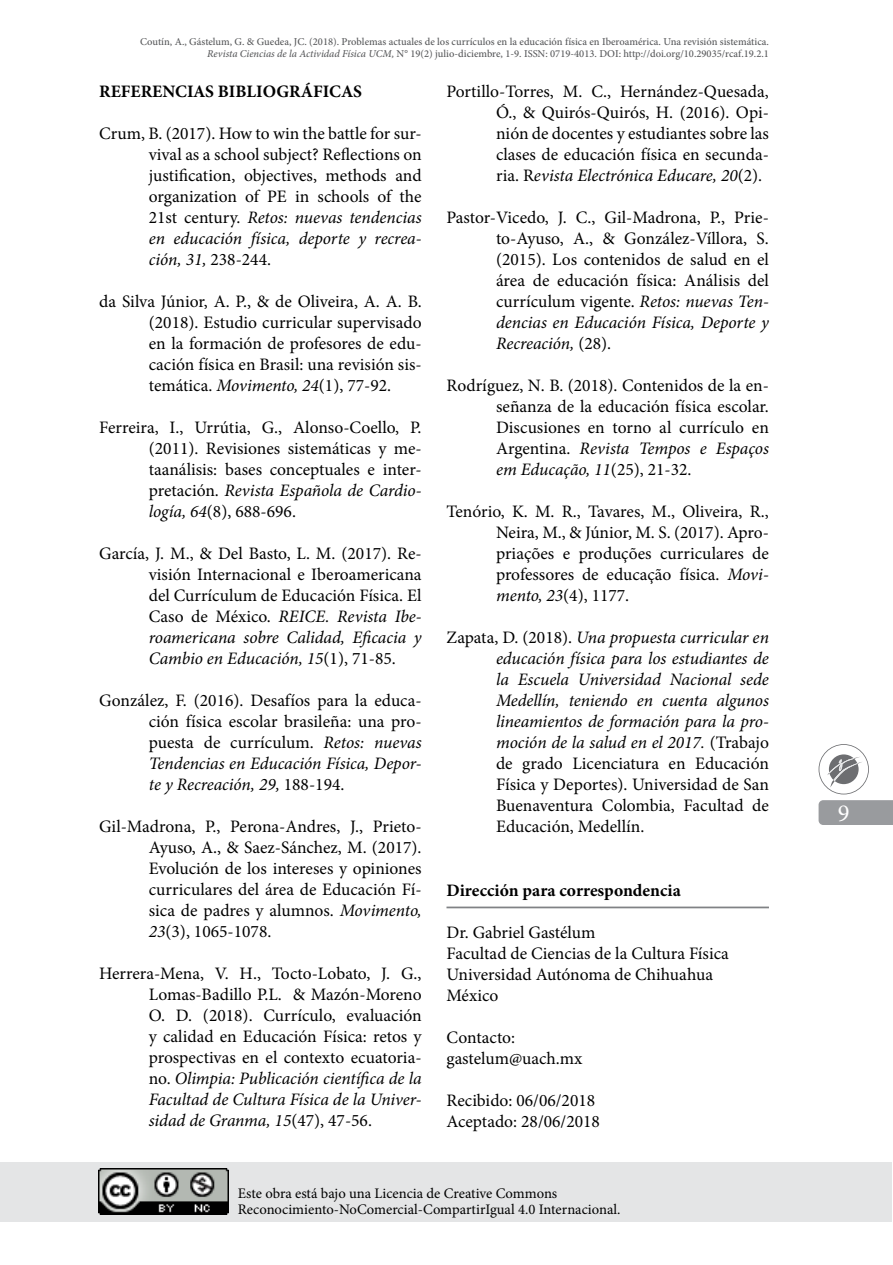
<style>
.page{position:relative;width:893px;height:1265px;background:#fff}
.page>*{position:absolute;margin:0;border:0;box-sizing:border-box;transform-origin:0 0}
.t1{font:24.5px "Minion Pro";color:#fff}
.t2{font:17.5px/21px "Minion Pro";color:#000;text-align:justify}
.t3{font:italic 17.5px/21px "Minion Pro";letter-spacing:-.005em;color:#000;text-align:justify}
.t4{font:700 17.5px "Minion Pro";color:#000}
.t5{font:14.53px/16.3px "Minion Pro";color:#000}
.t6{font:500 10.5px/12.2px "Minion Pro";color:#58595b;text-align:right}
.s1{font-style:italic}
.s2{font-style:normal}
</style>
<div class="page">
<svg style="left:819px;top:744px;width:50px;height:50px"></svg>
<div style="left:819px;top:800px;width:74px;height:25px;background:#999b9e"></div>
<hr style="left:446px;top:907px;width:323px;height:1px;background:#808285">
<div style="left:0;top:1162px;width:891px;height:59px;background:#e4e5e6"></div>
<img style="left:98px;top:1168px;width:131px;height:46px">
<p class="t6" style="left:140px;top:35px;width:630px">Coutín, A., Gástelum, G. &amp; Guedea, JC. (2018). Problemas actuales de los currículos en la educación física en Iberoamérica. Una revisión sistemática.<br><span class="s1">Revista Ciencias de la Actividad Física UCM,</span> N° 19(2) julio-diciembre, 1-9. ISSN: 0719-4013. DOI: http://doi.org/10.29035/rcaf.19.2.1</p>
<p class="t4" style="left:99px;top:79px;width:264px">REFERENCIAS BIBLIOGRÁFICAS</p>
<p class="t2" style="left:149px;top:123px;width:274px;text-indent:-50px">Crum, B. (2017). How to win the battle for sur&shy;vival as a school subject? Reflections on justification, objectives, methods and organization of PE in schools of the 21st century. <span class="s1">Retos: nuevas tendencias en educación física, deporte y recrea&shy;ción, 31,</span> 238-244.</p>
<p class="t2" style="left:149px;top:291px;width:274px;text-indent:-50px">da Silva Júnior, A. P., &amp; de Oliveira, A. A. B. (2018). Estudio curricular supervisado en la formación de profesores de edu&shy;cación física en Brasil: una revisión sis&shy;temática. <span class="s1">Movimento, 24</span>(1), 77-92.</p>
<p class="t2" style="left:149px;top:417px;width:274px;text-indent:-50px">Ferreira, I., Urrútia, G., Alonso-Coello, P. (2011). Revisiones sistemáticas y me&shy;taanálisis: bases conceptuales e inter&shy;pretación. <span class="s1">Revista Española de Cardio&shy;logía, 64</span>(8), 688-696.</p>
<p class="t2" style="left:149px;top:543px;width:274px;text-indent:-50px">García, J. M., &amp; Del Basto, L. M. (2017). Re&shy;visión Internacional e Iberoamericana del Currículum de Educación Física. El Caso de México. <span class="s1">REICE. Revista Ibe&shy;roamericana sobre Calidad, Eficacia y Cambio en Educación, 15</span>(1), 71-85.</p>
<p class="t2" style="left:149px;top:690px;width:274px;text-indent:-50px">González, F. (2016). Desafíos para la educa&shy;ción física escolar brasileña: una pro&shy;puesta de currículum. <span class="s1">Retos: nuevas Tendencias en Educación Física, Depor&shy;te y Recreación, 29,</span> 188-194.</p>
<p class="t2" style="left:149px;top:816px;width:274px;text-indent:-50px">Gil-Madrona, P., Perona-Andres, J., Prieto-Ayuso, A., &amp; Saez-Sánchez, M. (2017).<br>Evolución de los intereses y opiniones curriculares del área de Educación Fí&shy;sica de padres y alumnos. <span class="s1">Movimento, 23</span>(3), 1065-1078.</p>
<p class="t2" style="left:149px;top:963px;width:274px;text-indent:-50px">Herrera-Mena, V. H., Tocto-Lobato, J. G., Lomas-Badillo P.L. &amp; Mazón-Moreno O. D. (2018). Currículo, evaluación y calidad en Educación Física: retos y prospectivas en el contexto ecuatoria&shy;no. <span class="s1">Olimpia: Publicación científica de la Facultad de Cultura Física de la Univer&shy;sidad de Granma, 15</span>(47), 47-56.</p>
<p class="t2" style="left:496px;top:81px;width:274px;text-indent:-50px">Portillo-Torres, M. C., Hernández-Quesada, Ó., &amp; Quirós-Quirós, H. (2016). Opi&shy;nión de docentes y estudiantes sobre las clases de educación física en secunda&shy;ria. R<span class="s1">evista Electrónica Educare, 20</span>(2).</p>
<p class="t2" style="left:496px;top:207px;width:274px;text-indent:-50px">Pastor-Vicedo, J. C., Gil-Madrona, P., Prie&shy;to-Ayuso, A., &amp; González-Víllora, S. (2015). Los contenidos de salud en el área de educación física: Análisis del currículum vigente. <span class="s1">Retos: nuevas Ten&shy;dencias en Educación Física, Deporte y Recreación,</span> (28).</p>
<p class="t2" style="left:496px;top:375px;width:274px;text-indent:-50px">Rodríguez, N. B. (2018). Contenidos de la en&shy;señanza de la educación física escolar.<br>Discusiones en torno al currículo en Argentina. <span class="s1">Revista Tempos e Espaços em Educação, 11</span>(25), 21-32.</p>
<p class="t2" style="left:496px;top:501px;width:274px;text-indent:-50px">Tenório, K. M. R., Tavares, M., Oliveira, R., Neira, M., &amp; Júnior, M. S. (2017). Apro&shy;priações e produções curriculares de professores de educação física. <span class="s1">Movi&shy;mento, 23</span>(4), 1177.</p>
<p class="t3" style="left:496px;top:627px;width:274px;text-indent:-50px"><span class="s2">Zapata, D. (2018).</span> Una propuesta curricular en educación física para los estudiantes de la Escuela Universidad Nacional sede Medellín, teniendo en cuenta algunos lineamientos de formación para la pro&shy;moción de la salud en el 2017. <span class="s2">(Trabajo de grado Licenciatura en Educación Física y Deportes). Universidad de San Buenaventura Colombia, Facultad de Educación, Medellín.</span></p>
<p class="t4" style="left:446px;top:878px;width:236px">Dirección para correspondencia</p>
<p class="t2" style="left:446px;top:922px;width:284px;text-align:left">Dr. Gabriel Gastélum<br>Facultad de Ciencias de la Cultura Física<br>Universidad Autónoma de Chihuahua<br>México</p>
<p class="t2" style="left:446px;top:1027px;width:138px">Contacto: gastelum@uach.mx</p>
<p class="t2" style="left:446px;top:1090px;width:155px">Recibido: 06/06/2018<br>Aceptado: 28/06/2018</p>
<p class="t5" style="left:238px;top:1185px;width:384px">Este obra está bajo una Licencia de Creative Commons<br>Reconocimiento-NoComercial-CompartirIgual 4.0 Internacional.</p>
<h1 class="t1" style="left:838px;top:797px;width:13px">9</h1>
</div>
